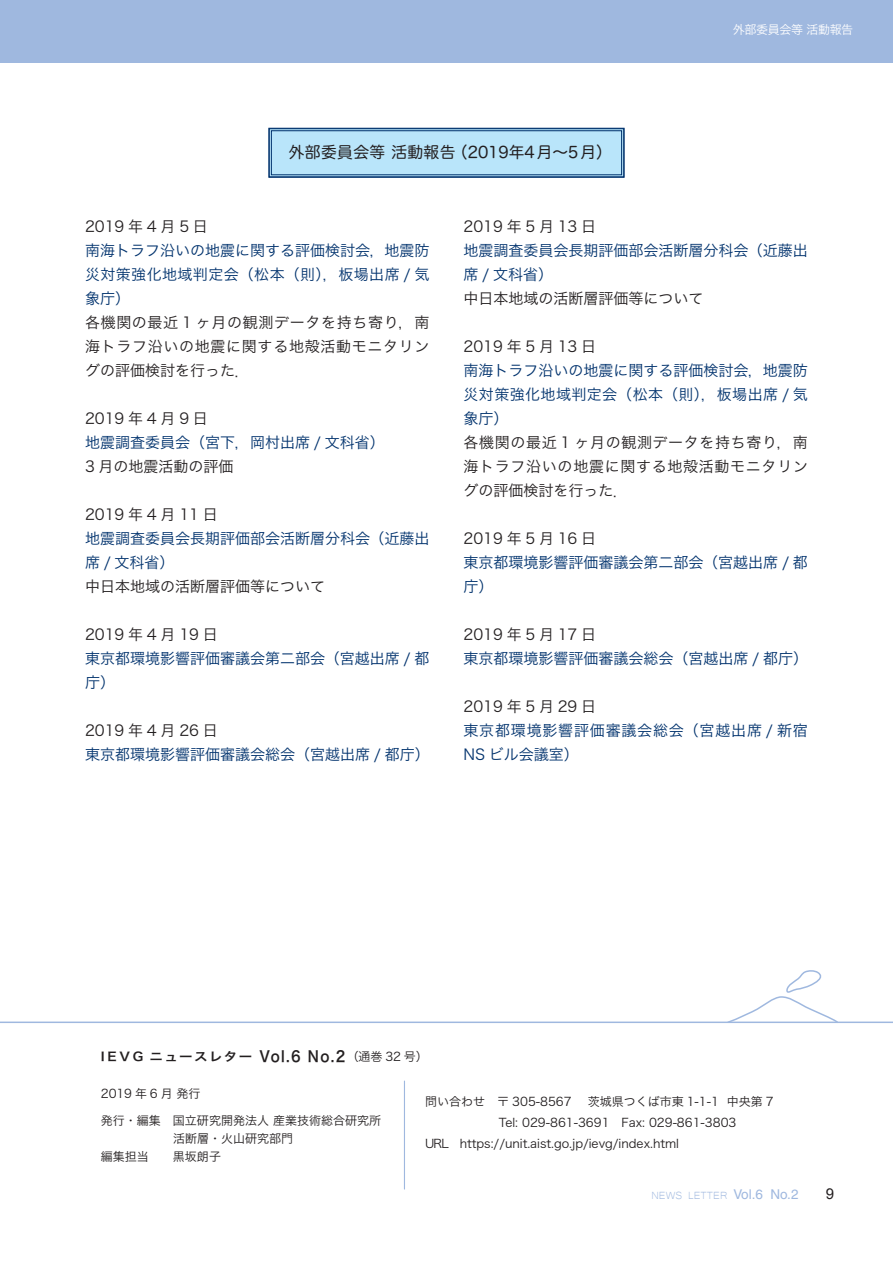
<style>
.page{position:relative;width:893px;height:1263px;background:#fff}
.page>*{position:absolute;margin:0;border:0;box-sizing:border-box;transform-origin:0 0}
.t1{font:15.75px "Hira Maru Pro W4";letter-spacing:.025em;color:#231f20}
.t2{font:15px/24px "Hira Kaku Pro W3";color:#00326d}
.t3{font:15px/24px "Hira Kaku Pro W3";letter-spacing:.045em;color:#231f20;text-align:justify}
.t4{font:15px "Hira Kaku Pro W3";letter-spacing:.25em;color:#231f20}
.t5{font:15px "Hira Kaku Pro W3";color:#231f20}
.t6{font:15px/24px "Hira Kaku Pro W3";letter-spacing:.055em;color:#00326d}
.t7{font:15px "Arial";color:#231f20}
.t8{font:13.5px "Microsoft Yi Baiti";color:#9fb8df}
.t9{font:12px "Hira Kaku Pro W3";color:#231f20}
.t10{font:12px "Hira Kaku Pro W6";letter-spacing:.1em;color:#231f20;scale:1.12 1}
.t11{font:12px "Hira Kaku Pro W3";letter-spacing:-.03em;color:#fff}
.s1{font-size:15px}
.s2{font-family:"Hira Kaku Pro W3"}
.s3{font-family:"Helvetica"}
</style>
<div class="page">
<hr style="left:0;top:1021px;width:893px;height:2px;background:#9fb8df">
<svg style="left:726px;top:970px;width:113px;height:52px"></svg>
<hr style="left:404px;top:1081px;width:1px;height:108px;background:#9fb8df">
<div style="left:0;top:0;width:893px;height:63px;background:#9fb8df"></div>
<svg style="left:268px;top:128px;width:357px;height:50px;background:#abd7ef"></svg>
<div style="left:271px;top:130px;width:351px;height:45px;border:1px solid #00326d"></div>
<p class="t1" style="left:289px;top:139px;width:325px">外部委員会等 活動報告（2019年4月～5月）</p>
<p class="t11" style="left:733px;top:19px;width:122px">外部委員会等 活動報告</p>
<p class="t4" style="left:85px;top:213px;width:124px">2019年4月5日</p>
<p class="t2" style="left:85px;top:237px;width:346px;text-align:justify">南海トラフ沿いの地震に関する評価検討会，地震防災対策強化地域判定会（松本（則），板場出席 / 気象庁）</p>
<p class="t3" style="left:85px;top:309px;width:346px">各機関の最近 1 ヶ月の観測データを持ち寄り，南海トラフ沿いの地震に関する地殻活動モニタリングの評価検討を行った．</p>
<p class="t4" style="left:85px;top:405px;width:124px">2019年4月9日</p>
<p class="t2" style="left:85px;top:429px;width:301px">地震調査委員会（宮下，岡村出席 / 文科省）</p>
<p class="t5" style="left:85px;top:453px;width:150px">3 月の地震活動の評価</p>
<p class="t4" style="left:85px;top:501px;width:134px">2019年4月11日</p>
<p class="t2" style="left:85px;top:525px;width:346px">地震調査委員会長期評価部会活断層分科会（近藤出席 / 文科省）</p>
<p class="t5" style="left:85px;top:573px;width:241px">中日本地域の活断層評価等について</p>
<p class="t4" style="left:85px;top:621px;width:134px">2019年4月19日</p>
<p class="t2" style="left:85px;top:645px;width:346px">東京都環境影響評価審議会第二部会（宮越出席 / 都庁）</p>
<p class="t4" style="left:85px;top:717px;width:134px">2019年4月26日</p>
<p class="t2" style="left:85px;top:741px;width:346px">東京都環境影響評価審議会総会（宮越出席 / 都庁）</p>
<p class="t4" style="left:463px;top:213px;width:134px">2019年5月13日</p>
<p class="t2" style="left:463px;top:237px;width:346px">地震調査委員会長期評価部会活断層分科会（近藤出席 / 文科省）</p>
<p class="t5" style="left:463px;top:285px;width:241px">中日本地域の活断層評価等について</p>
<p class="t4" style="left:463px;top:333px;width:134px">2019年5月13日</p>
<p class="t2" style="left:463px;top:357px;width:346px;text-align:justify">南海トラフ沿いの地震に関する評価検討会，地震防災対策強化地域判定会（松本（則），板場出席 / 気象庁）</p>
<p class="t3" style="left:463px;top:429px;width:346px">各機関の最近 1 ヶ月の観測データを持ち寄り，南海トラフ沿いの地震に関する地殻活動モニタリングの評価検討を行った．</p>
<p class="t4" style="left:463px;top:525px;width:134px">2019年5月16日</p>
<p class="t2" style="left:463px;top:549px;width:346px">東京都環境影響評価審議会第二部会（宮越出席 / 都庁）</p>
<p class="t4" style="left:463px;top:621px;width:134px">2019年5月17日</p>
<p class="t2" style="left:463px;top:645px;width:346px">東京都環境影響評価審議会総会（宮越出席 / 都庁）</p>
<p class="t4" style="left:463px;top:693px;width:134px">2019年5月29日</p>
<p class="t6" style="left:463px;top:717px;width:346px">東京都環境影響評価審議会総会（宮越出席 / 新宿<br>NS ビル会議室）</p>
<p class="t10" style="left:101px;top:1045px;width:293px">IEVG ニュースレター <span class="s1">Vol.6 No.2</span><span class="s2">（通巻 32 号）</span></p>
<p class="t9" style="left:101px;top:1083px;width:101px">2019 年 6 月 発行</p>
<p class="t9" style="left:101px;top:1110px;width:281px">発行・編集　国立研究開発法人 産業技術総合研究所</p>
<p class="t9" style="left:173px;top:1128px;width:121px">活断層・火山研究部門</p>
<p class="t9" style="left:101px;top:1146px;width:121px">編集担当　　黒坂朗子</p>
<p class="t9" style="left:425px;top:1090px;width:350px">問い合わせ　〒 305-8567 　茨城県つくば市東 1-1-1 中央第 7</p>
<p class="t9" style="left:499px;top:1111px;width:239px">Tel: 029-861-3691　Fax: 029-861-3803</p>
<p class="t9" style="left:425px;top:1132px;width:255px">URL　https://unit.aist.go.jp/ievg/index.html</p>
<p class="t8" style="left:651px;top:1187px;width:149px">NEWS LETTER <span class="s3">Vol.6 No.2</span></p>
<p class="t7" style="left:826px;top:1184px;width:10px">9</p>
</div>
